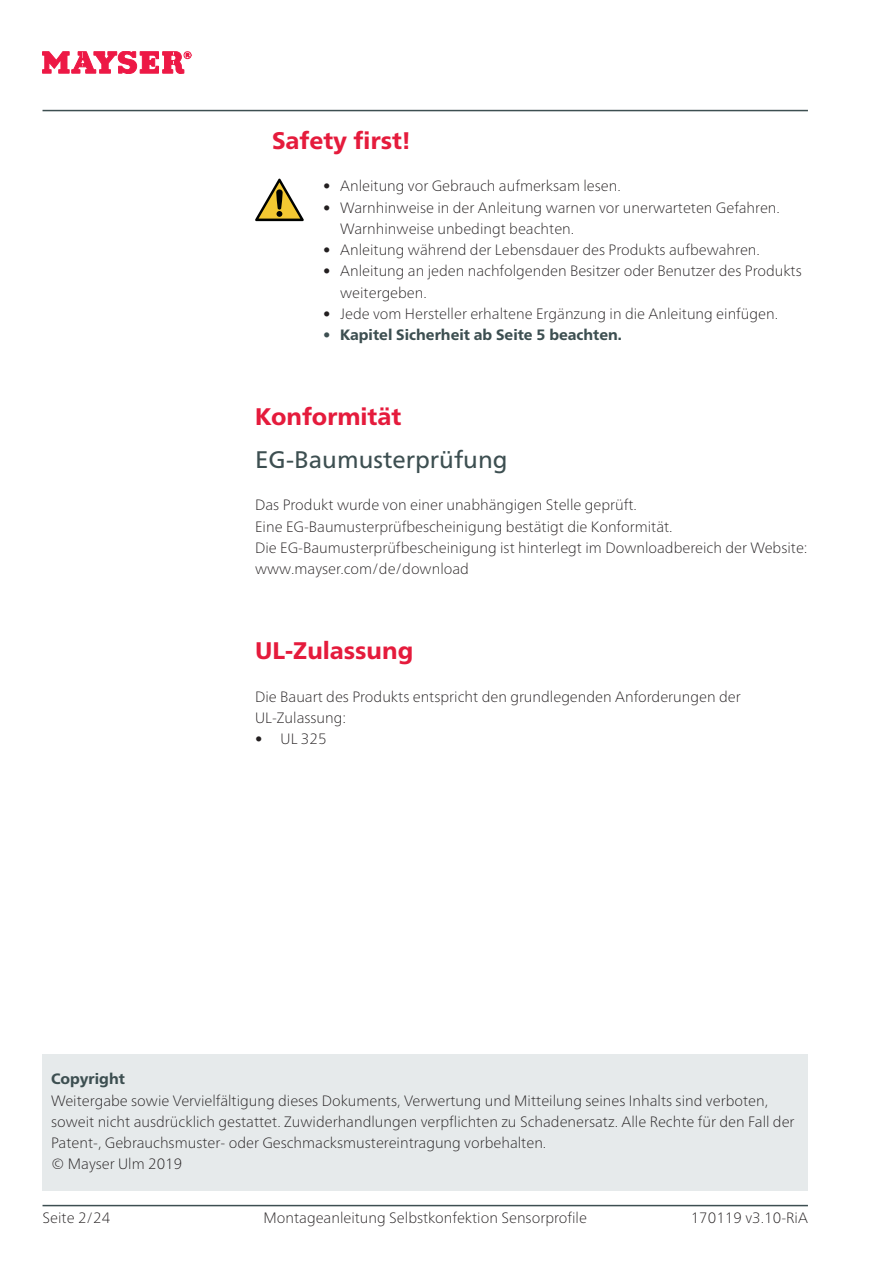
<style>
.page{position:relative;width:893px;height:1263px;background:#fff}
.page>*{position:absolute;margin:0;border:0;box-sizing:border-box;transform-origin:0 0}
.t1{font:800 24px "Frutiger Neue LTW1 G";color:#e51b3c}
.t2{font:24px "Frutiger Neue LTW1 G";color:#3d4f51}
.t3{font:100 15px/21.3px "Frutiger Neue LTW1 G";color:#231f20}
.t4{font:800 15px "Frutiger Neue LTW1 G";color:#3d4f51}
.s1{font-weight:400}
</style>
<div class="page">
<hr style="left:43px;top:1205px;width:765px;height:1px;background:#3d4f51">
<hr style="left:43px;top:110px;width:765px;height:1px;background:#3d4f51">
<div style="left:43px;top:1054px;width:765px;height:137px;background:#e6eaeb"></div>
<svg style="left:43px;top:51px;width:149px;height:23px"></svg>
<svg style="left:255px;top:179px;width:49px;height:42px"></svg>
<h1 class="t1" style="left:272px;top:123px;width:140px">Safety first!</h1>
<p class="t3" style="left:323px;top:174px;width:299px"><span class="s1">•</span> Anleitung vor Gebrauch aufmerksam lesen.</p>
<p class="t3" style="left:340px;top:196px;width:441px;text-indent:-17px"><span class="s1">•</span> Warnhinweise in der Anleitung warnen vor unerwarteten Gefahren.<br>Warnhinweise unbedingt beachten.</p>
<p class="t3" style="left:323px;top:238px;width:438px"><span class="s1">•</span> Anleitung während der Lebensdauer des Produkts aufbewahren.</p>
<p class="t3" style="left:340px;top:259px;width:463px;text-indent:-17px"><span class="s1">•</span> Anleitung an jeden nachfolgenden Besitzer oder Benutzer des Produkts weitergeben.</p>
<p class="t3" style="left:323px;top:302px;width:456px"><span class="s1">•</span> Jede vom Hersteller erhaltene Ergänzung in die Anleitung einfügen.</p>
<p class="t4" style="left:323px;top:324px;width:300px"><span class="s1">•</span> Kapitel Sicherheit ab Seite 5 beachten.</p>
<h1 class="t1" style="left:255px;top:399px;width:148px">Konformität</h1>
<h1 class="t2" style="left:255px;top:442px;width:254px">EG-Baumusterprüfung</h1>
<p class="t3" style="left:255px;top:493px;width:554px">Das Produkt wurde von einer unabhängigen Stelle geprüft.<br>Eine EG-Baumusterprüfbescheinigung bestätigt die Konformität.<br>Die EG-Baumusterprüfbescheinigung ist hinterlegt im Downloadbereich der Website: www.mayser.com/de/download</p>
<h1 class="t1" style="left:255px;top:633px;width:160px">UL-Zulassung</h1>
<p class="t3" style="left:255px;top:685px;width:487px">Die Bauart des Produkts entspricht den grundlegenden Anforderungen der<br>UL-Zulassung:</p>
<p class="t3" style="left:255px;top:727px;width:73px"><span class="s1">•</span> UL 325</p>
<p class="t4" style="left:51px;top:1068px;width:75px">Copyright</p>
<p class="t3" style="left:51px;top:1089px;width:745px">Weitergabe sowie Vervielfältigung dieses Dokuments, Verwertung und Mitteilung seines Inhalts sind verboten, soweit nicht ausdrücklich gestattet. Zuwiderhandlungen verpflichten zu Schadenersatz. Alle Rechte für den Fall der Patent-, Gebrauchsmuster- oder Geschmacksmustereintragung vorbehalten.<br>© Mayser Ulm 2019</p>
<p class="t3" style="left:43px;top:1206px;width:69px">Seite 2/24</p>
<p class="t3" style="left:263px;top:1206px;width:325px">Montageanleitung Selbstkonfektion Sensorprofile</p>
<p class="t3" style="left:691px;top:1206px;width:119px">170119 v3.10-RiA</p>
</div>
